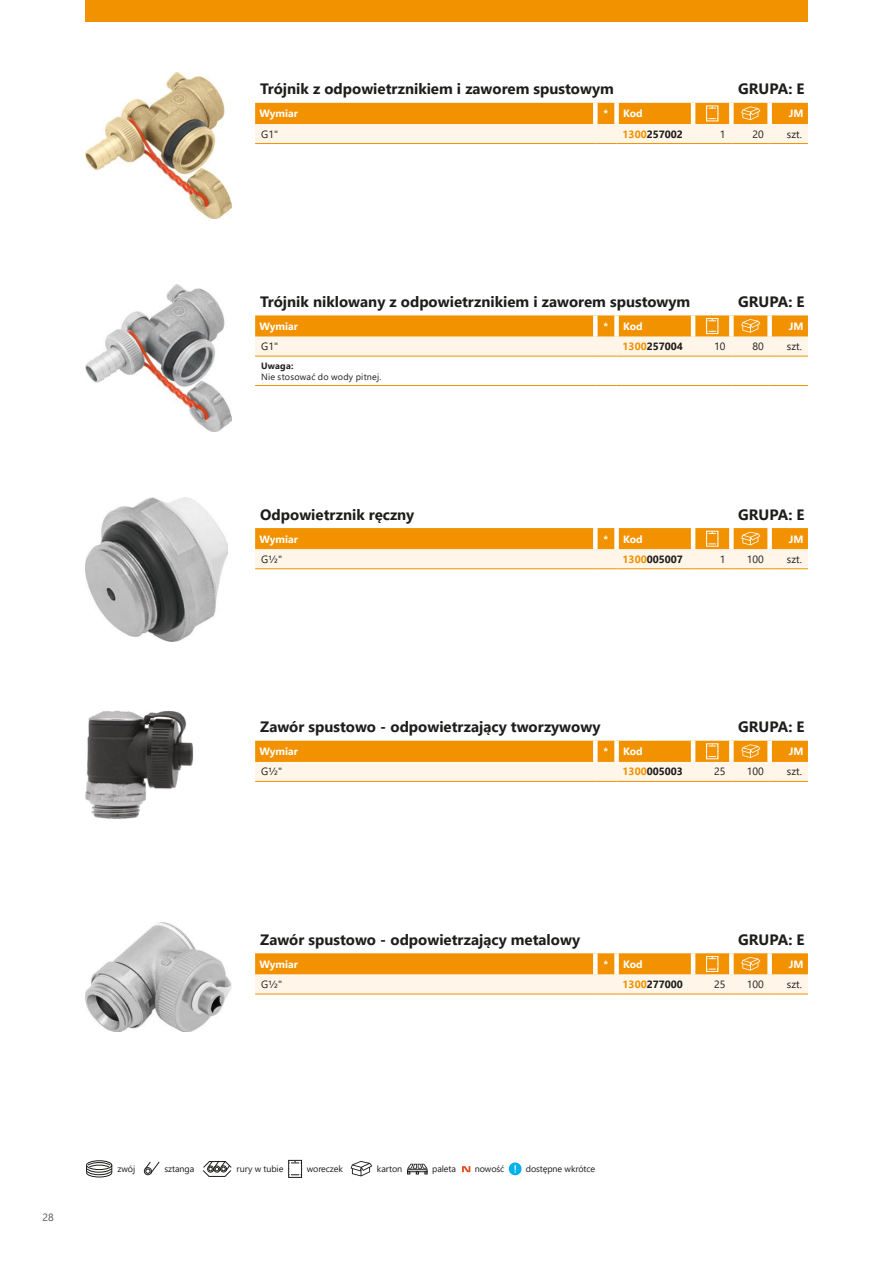
<style>
.page{position:relative;width:893px;height:1263px;background:#fff}
.page>*{position:absolute;margin:0;border:0;box-sizing:border-box;transform-origin:0 0}
.t1{font:700 15px "Segoe UI";color:#1d1d1b}
.t2{font:700 10.5px "Segoe UI";color:#fff}
.t3{font:10.5px "Segoe UI";color:#1d1d1b}
.t4{font:700 10.5px "Segoe UI";color:#1d1d1b}
.t5{font:10.5px "Segoe UI";color:#575756}
.t6{font:9px "Segoe UI";letter-spacing:-.01em;color:#1d1d1b}
.t7{font:9px "Segoe UI";letter-spacing:.02em;color:#1d1d1b}
.t8{font:700 9px "Segoe UI";letter-spacing:.025em;color:#1d1d1b}
.s1{color:#f39200}
</style>
<div class="page">
<div style="left:86px;top:1160px;width:26px;height:10px;border:1px solid #1d1d1b;border-radius:50%"></div>
<svg style="left:86px;top:1162px;width:27px;height:16px"></svg>
<div style="left:144px;top:1167px;width:8px;height:8px;border:1px solid #1d1d1b;border-radius:50%"></div>
<svg style="left:144px;top:1161px;width:16px;height:13px"></svg>
<svg style="left:203px;top:1161px;width:29px;height:16px"></svg>
<svg style="left:288px;top:1159px;width:14px;height:19px"></svg>
<svg style="left:351px;top:1161px;width:21px;height:15px"></svg>
<svg style="left:407px;top:1164px;width:21px;height:10px"></svg>
<svg style="left:462px;top:1166px;width:8px;height:6px"></svg>
<svg style="left:509px;top:1162px;width:13px;height:13px"></svg>
<div style="left:85px;top:0;width:723px;height:21px;background:#f39200"></div>
<svg style="left:255px;top:103px;width:553px;height:41px;background:#f8c273"></svg>
<img style="left:85px;top:72px;width:147px;height:146px">
<hr style="left:255px;top:385px;width:340px;height:1px;background:#f39200">
<svg style="left:595px;top:385px;width:22px;height:1px"></svg>
<hr style="left:617px;top:385px;width:76px;height:1px;background:#f39200">
<hr style="left:693px;top:385px;width:38px;height:1px;background:#f39200">
<hr style="left:731px;top:385px;width:39px;height:1px;background:#f39200">
<hr style="left:770px;top:385px;width:38px;height:1px;background:#f39200">
<svg style="left:255px;top:315px;width:553px;height:42px;background:#f8c475"></svg>
<img style="left:85px;top:285px;width:147px;height:146px">
<svg style="left:255px;top:528px;width:553px;height:41px;background:#f8c374"></svg>
<img style="left:85px;top:497px;width:142px;height:144px">
<svg style="left:255px;top:741px;width:553px;height:41px;background:#f8c373"></svg>
<img style="left:85px;top:710px;width:109px;height:109px">
<svg style="left:255px;top:953px;width:553px;height:42px;background:#f8c476"></svg>
<img style="left:85px;top:923px;width:147px;height:108px">
<p class="t1" style="left:260px;top:75px;width:355px">Trójnik z odpowietrznikiem i zaworem spustowym</p>
<p class="t1" style="left:738px;top:75px;width:68px">GRUPA: E</p>
<p class="t2" style="left:259px;top:104px;width:40px">Wymiar</p>
<p class="t2" style="left:604px;top:107px;width:41px">* Kod</p>
<p class="t2" style="left:789px;top:107px;width:16px">JM</p>
<p class="t3" style="left:261px;top:124px;width:18px">G1"</p>
<p class="t4" style="left:623px;top:128px;width:62px"><span class="s1">1300</span>257002</p>
<p class="t3" style="left:720px;top:130px;width:7px">1</p>
<p class="t3" style="left:752px;top:130px;width:13px">20</p>
<p class="t3" style="left:787px;top:130px;width:17px">szt.</p>
<p class="t1" style="left:260px;top:287px;width:432px">Trójnik niklowany z odpowietrznikiem i zaworem spustowym</p>
<p class="t1" style="left:738px;top:287px;width:68px">GRUPA: E</p>
<p class="t2" style="left:259px;top:316px;width:40px">Wymiar</p>
<p class="t2" style="left:604px;top:320px;width:41px">* Kod</p>
<p class="t2" style="left:789px;top:320px;width:16px">JM</p>
<p class="t3" style="left:261px;top:336px;width:18px">G1"</p>
<p class="t4" style="left:623px;top:340px;width:62px"><span class="s1">1300</span>257004</p>
<p class="t3" style="left:714px;top:342px;width:13px">10</p>
<p class="t3" style="left:752px;top:342px;width:13px">80</p>
<p class="t3" style="left:787px;top:342px;width:17px">szt.</p>
<p class="t8" style="left:261px;top:357px;width:34px">Uwaga:</p>
<p class="t7" style="left:261px;top:368px;width:122px">Nie stosować do wody pitnej.</p>
<p class="t1" style="left:260px;top:500px;width:156px">Odpowietrznik ręczny</p>
<p class="t1" style="left:738px;top:500px;width:68px">GRUPA: E</p>
<p class="t2" style="left:259px;top:529px;width:40px">Wymiar</p>
<p class="t2" style="left:604px;top:533px;width:41px">* Kod</p>
<p class="t2" style="left:789px;top:533px;width:16px">JM</p>
<p class="t3" style="left:261px;top:549px;width:23px">G½"</p>
<p class="t4" style="left:623px;top:553px;width:62px"><span class="s1">1300</span>005007</p>
<p class="t3" style="left:720px;top:555px;width:7px">1</p>
<p class="t3" style="left:747px;top:555px;width:18px">100</p>
<p class="t3" style="left:787px;top:555px;width:17px">szt.</p>
<p class="t1" style="left:260px;top:713px;width:342px">Zawór spustowo - odpowietrzający tworzywowy</p>
<p class="t1" style="left:738px;top:713px;width:68px">GRUPA: E</p>
<p class="t2" style="left:259px;top:741px;width:40px">Wymiar</p>
<p class="t2" style="left:604px;top:745px;width:41px">* Kod</p>
<p class="t2" style="left:789px;top:745px;width:16px">JM</p>
<p class="t3" style="left:261px;top:762px;width:23px">G½"</p>
<p class="t4" style="left:623px;top:766px;width:62px"><span class="s1">1300</span>005003</p>
<p class="t3" style="left:714px;top:768px;width:13px">25</p>
<p class="t3" style="left:747px;top:768px;width:18px">100</p>
<p class="t3" style="left:787px;top:768px;width:17px">szt.</p>
<p class="t1" style="left:260px;top:925px;width:321px">Zawór spustowo - odpowietrzający metalowy</p>
<p class="t1" style="left:738px;top:925px;width:68px">GRUPA: E</p>
<p class="t2" style="left:259px;top:954px;width:40px">Wymiar</p>
<p class="t2" style="left:604px;top:958px;width:41px">* Kod</p>
<p class="t2" style="left:789px;top:958px;width:16px">JM</p>
<p class="t3" style="left:261px;top:974px;width:23px">G½"</p>
<p class="t4" style="left:623px;top:978px;width:62px"><span class="s1">1300</span>277000</p>
<p class="t3" style="left:714px;top:980px;width:13px">25</p>
<p class="t3" style="left:747px;top:980px;width:18px">100</p>
<p class="t3" style="left:787px;top:980px;width:17px">szt.</p>
<p class="t5" style="left:43px;top:1213px;width:13px">28</p>
<p class="t6" style="left:118px;top:1160px;width:19px">zwój</p>
<p class="t6" style="left:164px;top:1165px;width:31px">sztanga</p>
<p class="t6" style="left:237px;top:1160px;width:48px">rury w tubie</p>
<p class="t6" style="left:307px;top:1160px;width:38px">woreczek</p>
<p class="t6" style="left:377px;top:1160px;width:27px">karton</p>
<p class="t6" style="left:432px;top:1160px;width:25px">paleta</p>
<p class="t6" style="left:475px;top:1160px;width:31px">nowość</p>
<p class="t6" style="left:526px;top:1160px;width:71px">dostępne wkrótce</p>
</div>
